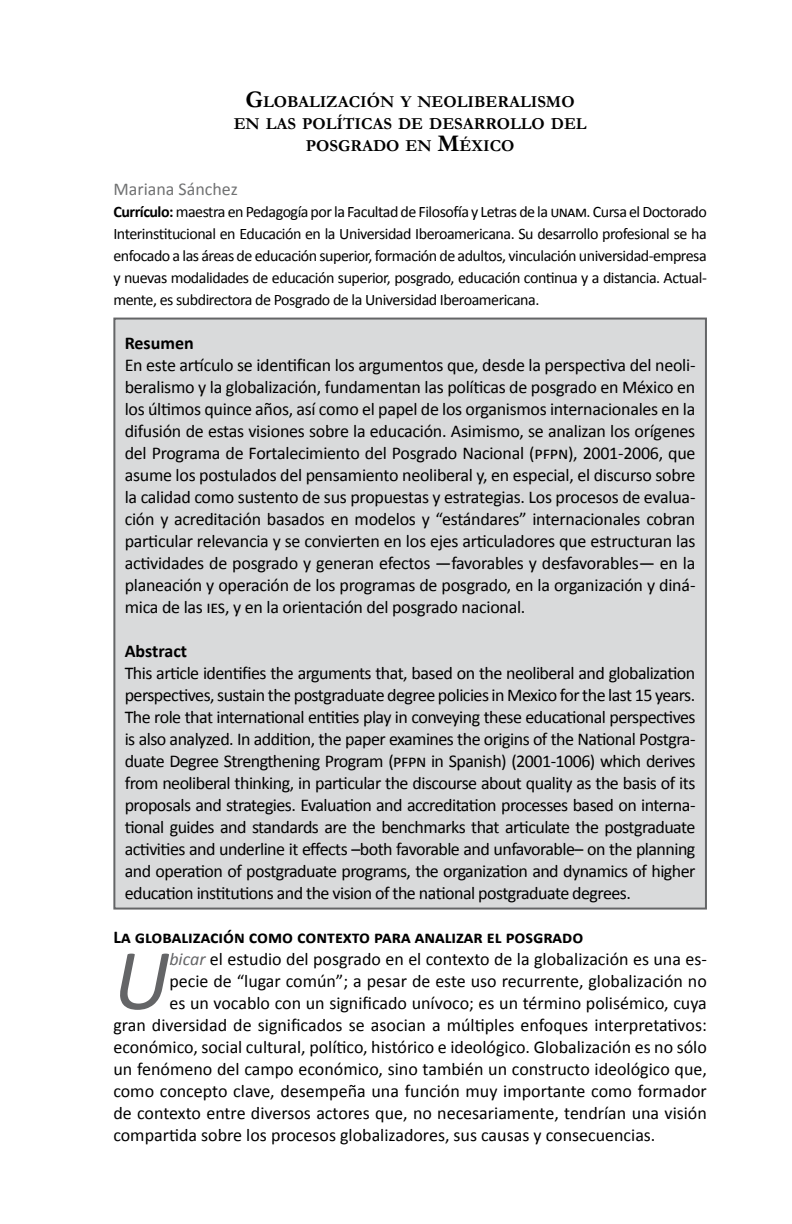
<style>
.page{position:relative;width:792px;height:1224px;background:#fff}
.page>*{position:absolute;margin:0;border:0;box-sizing:border-box;transform-origin:0 0}
.t1{font:italic 87.4px "Calibri";color:#646567}
.t2{font:18px/22px "Calibri";letter-spacing:-.015em;color:#000;text-align:justify}
.t3{font:700 18px "Calibri";color:#000}
.t4{font:18px "Calibri";color:#707172}
.t5{font:700 16.8px/22px "Garamond";color:#000;text-align:center}
.t6{font:16px/22px "Calibri";letter-spacing:-.03em;color:#000;text-align:justify}
.s1{font-size:24px}
.s2{font-weight:700}
.s3{font-style:italic;color:#646567}
</style>
<div class="page">
<div style="left:113px;top:318px;width:594px;height:592px;background:#d9dadb;border:2px solid #646567"></div>
<p class="t5" style="left:234px;top:91px;width:354px"><span class="s1">G</span>LOBALIZACIÓN Y NEOLIBERALISMO<br>EN LAS POLÍTICAS DE DESARROLLO DEL<br>POSGRADO EN <span class="s1">M</span>ÉXICO</p>
<p class="t4" style="left:113px;top:178px;width:126px">Mariana Sánchez</p>
<p class="t6" style="left:113px;top:200px;width:595px"><span class="s2">Currículo:</span> maestra en Pedagogía por la Facultad de Filosofía y Letras de la unam. Cursa el Doctorado Interinstitucional en Educación en la Universidad Iberoamericana. Su desarrollo profesional se ha enfocado a las áreas de educación superior, formación de adultos, vinculación universidad-empresa y nuevas modalidades de educación superior, posgrado, educación continua y a distancia. Actual&shy;mente, es subdirectora de Posgrado de la Universidad Iberoamericana.</p>
<p class="t3" style="left:125px;top:332px;width:71px">Resumen</p>
<p class="t2" style="left:125px;top:353px;width:572px">En este artículo se identifican los argumentos que, desde la perspectiva del neoli&shy;beralismo y la globalización, fundamentan las políticas de posgrado en México en los últimos quince años, así como el papel de los organismos internacionales en la difusión de estas visiones sobre la educación. Asimismo, se analizan los orígenes del Programa de Fortalecimiento del Posgrado Nacional (pfpn), 2001-2006, que asume los postulados del pensamiento neoliberal y, en especial, el discurso sobre la calidad como sustento de sus propuestas y estrategias. Los procesos de evalua&shy;ción y acreditación basados en modelos y “estándares” internacionales cobran particular relevancia y se convierten en los ejes articuladores que estructuran las actividades de posgrado y generan efectos —favorables y desfavorables— en la planeación y operación de los programas de posgrado, en la organización y diná&shy;mica de las ies, y en la orientación del posgrado nacional.</p>
<p class="t3" style="left:125px;top:640px;width:64px">Abstract</p>
<p class="t2" style="left:125px;top:661px;width:572px">This article identifies the arguments that, based on the neoliberal and globalization perspectives, sustain the postgraduate degree policies in Mexico for the last 15 years.<br>The role that international entities play in conveying these educational perspectives is also analyzed. In addition, the paper examines the origins of the National Postgra&shy;duate Degree Strengthening Program (pfpn in Spanish) (2001-1006) which derives from neoliberal thinking, in particular the discourse about quality as the basis of its proposals and strategies. Evaluation and accreditation processes based on interna&shy;tional guides and standards are the benchmarks that articulate the postgraduate activities and underline it effects –both favorable and unfavorable– on the planning and operation of postgraduate programs, the organization and dynamics of higher education institutions and the vision of the national postgraduate degrees.</p>
<p class="t3" style="left:113px;top:926px;width:472px">La globalización como contexto para analizar el posgrado</p>
<h1 class="t1" style="left:113px;top:926px;width:58px">U</h1>
<p class="t2" style="left:169px;top:947px;width:539px"><span class="s3">bicar</span> el estudio del posgrado en el contexto de la globalización es una es-</p>
<p class="t2" style="left:169px;top:969px;width:539px">pecie de “lugar común”; a pesar de este uso recurrente, globalización no</p>
<p class="t2" style="left:169px;top:991px;width:539px">es un vocablo con un significado unívoco; es un término polisémico, cuya</p>
<p class="t2" style="left:113px;top:1013px;width:595px">gran diversidad de significados se asocian a múltiples enfoques interpretativos:</p>
<p class="t2" style="left:113px;top:1035px;width:595px">económico, social cultural, político, histórico e ideológico. Globalización es no sólo</p>
<p class="t2" style="left:113px;top:1057px;width:595px">un fenómeno del campo económico, sino también un constructo ideológico que,</p>
<p class="t2" style="left:113px;top:1079px;width:595px">como concepto clave, desempeña una función muy importante como formador</p>
<p class="t2" style="left:113px;top:1101px;width:595px">de contexto entre diversos actores que, no necesariamente, tendrían una visión</p>
<p class="t2" style="left:113px;top:1123px;width:544px">compartida sobre los procesos globalizadores, sus causas y consecuencias.</p>
</div>
